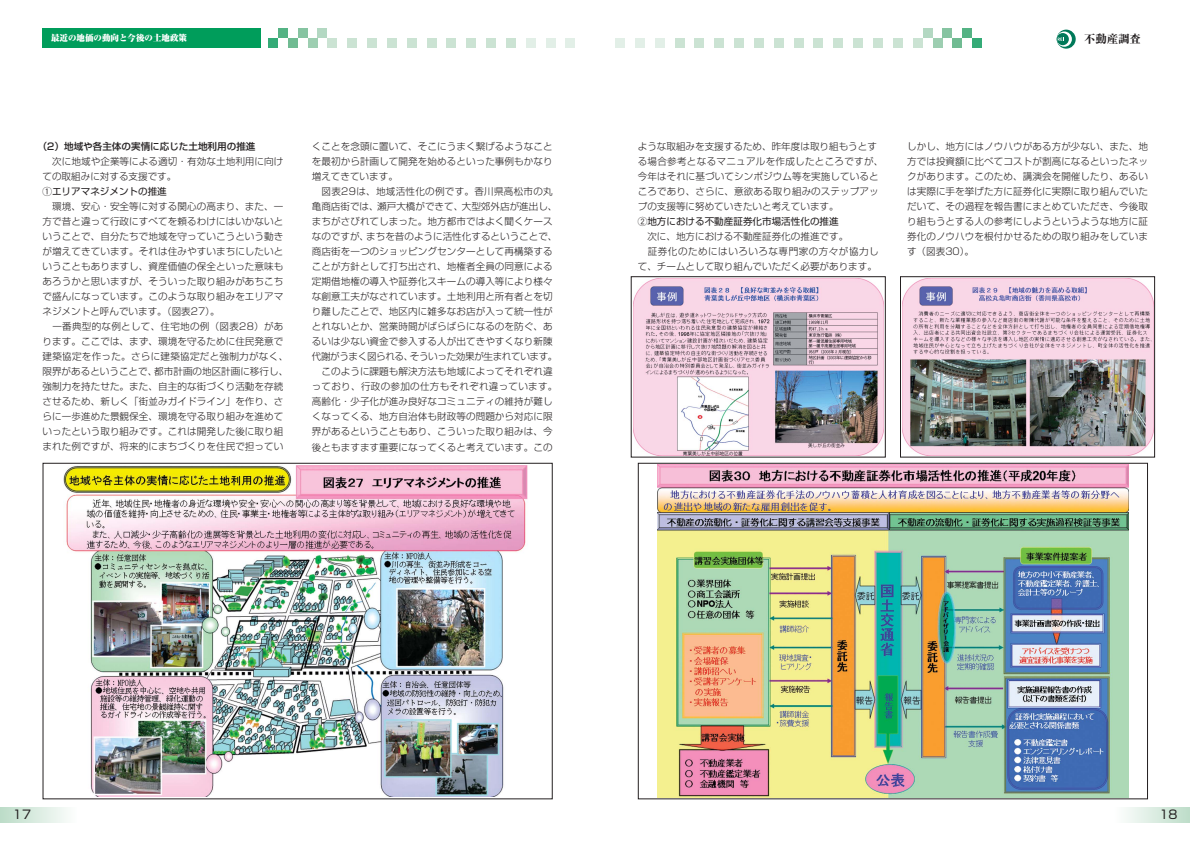
<style>
.page{position:relative;width:1190px;height:841px;background:#fff}
.page>*{position:absolute;margin:0;border:0;box-sizing:border-box;transform-origin:0 0}
.t1{font:12px "Shin Go";color:#231f20}
.t2{font:800 11.3px "Ryumin";color:#231f20}
.t3{font:300 9.6px/15px "Shin Go";letter-spacing:.005em;color:#231f20;text-align:justify}
.t4{font:300 9.6px "Shin Go";letter-spacing:.03em;color:#231f20}
.t5{font:500 9.6px "Shin Go";color:#231f20}
.t6{font:300 9.6px "Shin Go";letter-spacing:.05em;color:#231f20}
.t7{font:9.6px "Shin Go";color:#231f20}
.t8{font:900 8.5px "Ryumin";color:#fff}
.s1{font-family:"Gth Hround";font-weight:400}
.s2{font-weight:400}
.s3{font-family:"Gth Hround"}
</style>
<div class="page">
<svg style="left:0;top:808px;width:66px;height:14px"></svg>
<svg style="left:1126px;top:808px;width:64px;height:14px"></svg>
<div style="left:43px;top:28px;width:218px;height:20px;background:#009d5b"></div>
<div style="left:347px;top:38px;width:10px;height:10px;background:#cbe3d3"></div>
<svg style="left:1057px;top:30px;width:19px;height:19px"></svg>
<svg style="left:1057px;top:32px;width:15px;height:15px"></svg>
<svg style="left:1057px;top:33px;width:12px;height:12px"></svg>
<svg style="left:1058px;top:38px;width:6px;height:3px"></svg>
<div style="left:268px;top:38px;width:10px;height:10px;background:#34ab77"></div>
<div style="left:278px;top:28px;width:10px;height:10px;background:#54b384"></div>
<div style="left:288px;top:38px;width:10px;height:10px;background:#70bb92"></div>
<div style="left:298px;top:28px;width:10px;height:10px;background:#86c4a1"></div>
<div style="left:308px;top:38px;width:9px;height:10px;background:#9dceb1"></div>
<div style="left:317px;top:28px;width:10px;height:10px;background:#b3d8c2"></div>
<div style="left:327px;top:38px;width:10px;height:10px;background:#cbe3d3"></div>
<div style="left:893px;top:38px;width:10px;height:10px;background:#cbe3d3"></div>
<div style="left:913px;top:38px;width:10px;height:10px;background:#cbe3d3"></div>
<div style="left:923px;top:28px;width:10px;height:10px;background:#b3d8c2"></div>
<div style="left:933px;top:38px;width:10px;height:10px;background:#9dceb1"></div>
<div style="left:943px;top:28px;width:9px;height:10px;background:#86c4a1"></div>
<div style="left:952px;top:38px;width:10px;height:10px;background:#70bb92"></div>
<div style="left:962px;top:28px;width:10px;height:10px;background:#54b384"></div>
<div style="left:972px;top:38px;width:10px;height:10px;background:#34ab77"></div>
<div style="left:367px;top:38px;width:10px;height:10px;background:#cbe3d3"></div>
<div style="left:387px;top:38px;width:10px;height:10px;background:#cbe3d3"></div>
<div style="left:407px;top:38px;width:10px;height:10px;background:#cbe3d3"></div>
<div style="left:427px;top:38px;width:10px;height:10px;background:#cbe3d3"></div>
<div style="left:446px;top:38px;width:10px;height:10px;background:#cbe3d3"></div>
<div style="left:466px;top:38px;width:10px;height:10px;background:#cbe3d3"></div>
<div style="left:486px;top:38px;width:10px;height:10px;background:#cbe3d3"></div>
<div style="left:506px;top:38px;width:10px;height:10px;background:#cbe3d3"></div>
<div style="left:526px;top:38px;width:10px;height:10px;background:#e2efe7"></div>
<div style="left:546px;top:38px;width:10px;height:10px;background:#e2efe7"></div>
<div style="left:566px;top:38px;width:9px;height:10px;background:#e2efe7"></div>
<div style="left:873px;top:38px;width:10px;height:10px;background:#cbe3d3"></div>
<div style="left:853px;top:38px;width:10px;height:10px;background:#cbe3d3"></div>
<div style="left:833px;top:38px;width:10px;height:10px;background:#cbe3d3"></div>
<div style="left:814px;top:38px;width:9px;height:10px;background:#cbe3d3"></div>
<div style="left:794px;top:38px;width:10px;height:10px;background:#cbe3d3"></div>
<div style="left:774px;top:38px;width:10px;height:10px;background:#cbe3d3"></div>
<div style="left:754px;top:38px;width:10px;height:10px;background:#cbe3d3"></div>
<div style="left:734px;top:38px;width:10px;height:10px;background:#cbe3d3"></div>
<div style="left:714px;top:38px;width:10px;height:10px;background:#cbe3d3"></div>
<div style="left:694px;top:38px;width:10px;height:10px;background:#cbe3d3"></div>
<div style="left:675px;top:38px;width:10px;height:10px;background:#cbe3d3"></div>
<div style="left:655px;top:38px;width:10px;height:10px;background:#e2efe7"></div>
<div style="left:635px;top:38px;width:10px;height:10px;background:#e2efe7"></div>
<div style="left:615px;top:38px;width:10px;height:10px;background:#e2efe7"></div>
<img style="left:657px;top:465px;width:472px;height:332px">
<img style="left:64px;top:466px;width:464px;height:330px">
<img style="left:633px;top:278px;width:251px;height:177px">
<div style="left:631px;top:276px;width:255px;height:182px;border:1px solid #231f20"></div>
<img style="left:902px;top:278px;width:251px;height:177px">
<div style="left:900px;top:276px;width:255px;height:182px;border:1px solid #231f20"></div>
<p class="t8" style="left:51px;top:35px;width:138px">最近の地価の動向と今後の土地政策</p>
<p class="t2" style="left:1084px;top:35px;width:58px">不動産調査</p>
<p class="t5" style="left:38px;top:143px;width:219px">（2）地域や各主体の実情に応じた土地利用の推進</p>
<p class="t3" style="left:43px;top:155px;width:242px;text-align:left;text-indent:10px">次に地域や企業等による適切・有効な土地利用に向けての取組みに対する支援です。<br><span class="s1">q</span><span class="s2">エリアマネジメントの推進</span></p>
<p class="t3" style="left:43px;top:200px;width:242px;text-indent:10px">環境、安心・安全等に対する関心の高まり、また、一方で昔と違って行政にすべてを頼るわけにはいかないということで、自分たちで地域を守っていこうという動きが増えてきています。それは住みやすいまちにしたいということもありますし、資産価値の保全といった意味もあろうかと思いますが、そういった取り組みがあちこちで盛んになっています。このような取り組みをエリアマネジメントと呼んでいます。（図表27）。</p>
<p class="t3" style="left:43px;top:320px;width:247px;text-align:center">一番典型的な例として、住宅地の例（図表28）があ<br>ります。ここでは、まず、環境を守るために住民発意で建築協定を作った。さらに建築協定だと強制力がなく、限界があるということで、都市計画の地区計画に移行し、強制力を持たせた。また、自主的な街づくり活動を存続させるため、新しく「街並みガイドライン」を作り、さらに一歩進めた景観保全、環境を守る取り組みを進めていったという取り組みです。これは開発した後に取り組まれた例ですが、将来的にまちづくりを住民で担ってい</p>
<p class="t3" style="left:312px;top:140px;width:242px">くことを念頭に置いて、そこにうまく繋げるようなことを最初から計画して開発を始めるといった事例もかなり増えてきています。</p>
<p class="t3" style="left:312px;top:185px;width:247px;text-align:center">図表29は、地域活性化の例です。香川県高松市の丸<br>亀商店街では、瀬戸大橋ができて、大型郊外店が進出し、まちがさびれてしまった。地方都市ではよく聞くケースなのですが、まちを昔のように活性化するということで、商店街を一つのショッピングセンターとして再構築することが方針として打ち出され、地権者全員の同意による定期借地権の導入や証券化スキームの導入等により様々な創意工夫がなされています。土地利用と所有者とを切り離したことで、地区内に雑多なお店が入って統一性がとれないとか、営業時間がばらばらになるのを防ぐ、あるいは少ない資金で参入する人が出てきやすくなり新陳代謝がうまく図られる、そういった効果が生まれています。このように課題も解決方法も地域によってそれぞれ違<br>っており、行政の参加の仕方もそれぞれ違っています。高齢化・少子化が進み良好なコミュニティの維持が難しくなってくる、地方自治体も財政等の問題から対応に限界があるということもあり、こういった取り組みは、今後ともますます重要になってくると考えています。この</p>
<p class="t3" style="left:638px;top:140px;width:241px">ような取組みを支援するため、昨年度は取り組もうとす</p>
<p class="t4" style="left:638px;top:158px;width:247px">る場合参考となるマニュアルを作成したところですが、</p>
<p class="t3" style="left:638px;top:170px;width:242px">今年はそれに基づいてシンポジウム等を実施していると</p>
<p class="t3" style="left:638px;top:185px;width:242px">ころであり、さらに、意欲ある取り組みのステップアッ</p>
<p class="t3" style="left:638px;top:200px;width:202px">プの支援等に努めていきたいと考えています。</p>
<p class="t7" style="left:638px;top:218px;width:202px"><span class="s3">w</span>地方における不動産証券化市場活性化の推進</p>
<p class="t3" style="left:647px;top:230px;width:202px">次に、地方における不動産証券化の推進です。</p>
<p class="t6" style="left:648px;top:248px;width:232px">証券化のためにはいろいろな専門家の方々が協力し</p>
<p class="t3" style="left:638px;top:260px;width:241px">て、チームとして取り組んでいただく必要があります。</p>
<p class="t3" style="left:907px;top:140px;width:242px">しかし、地方にはノウハウがある方が少ない、また、地方では投資額に比べてコストが割高になるといったネックがあります。このため、講演会を開催したり、あるいは実際に手を挙げた方に証券化に実際に取り組んでいただいて、その過程を報告書にまとめていただき、今後取り組もうとする人の参考にしようというような地方に証券化のノウハウを根付かせるための取り組みをしています（図表30）。</p>
<p class="t1" style="left:13px;top:810px;width:20px">17</p>
<p class="t1" style="left:1159px;top:810px;width:20px">18</p>
</div>
